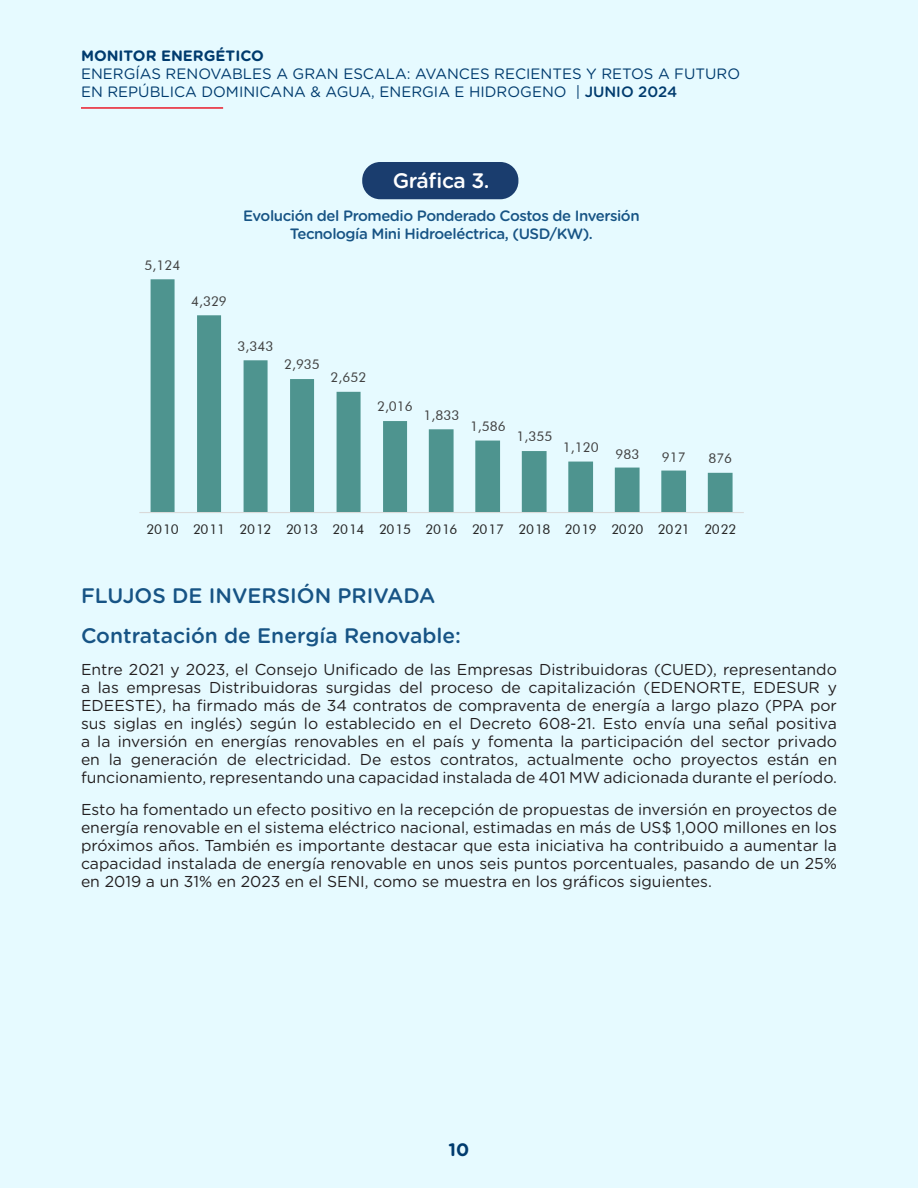
<style>
.page{position:relative;width:918px;height:1188px;background:#e6faff}
.page>*{position:absolute;margin:0;border:0;box-sizing:border-box;transform-origin:0 0}
.t1{font:500 21px/39.6px "Gotham Rounded";color:#175485}
.t2{font:500 21px "Gotham Rounded";letter-spacing:-.02em;color:#fff}
.t3{font:700 18px "Gotham Rounded";color:#003b6e}
.t4{font:15.75px/18px "Gotham Rounded";color:#231f20;text-align:justify}
.t5{font:15px/18px "Gotham Rounded";color:#003b6e}
.t6{font:500 15px/18px "Gotham Rounded";letter-spacing:-.03em;color:#175485;text-align:center}
.t7{font:700 15px "Gotham Rounded";color:#003b6e}
.t8{font:13.5px "Futura BT";color:#404040}
.t9{font:13.5px "Futura BT";letter-spacing:-.035em;color:#262626}
.s1{font-weight:500}
</style>
<div class="page">
<hr style="left:81px;top:107px;width:142px;height:2px;background:#ea1c2b">
<div style="left:362px;top:162px;width:156px;height:37px;background:#1a3d6e;border-radius:18px"></div>
<svg style="left:151px;top:279px;width:582px;height:233px"></svg>
<hr style="left:139px;top:512px;width:605px;height:1px;background:#d9d9d9">
<p class="t7" style="left:81px;top:45px;width:184px">MONITOR ENERGÉTICO</p>
<p class="t5" style="left:81px;top:64px;width:661px">ENERGÍAS RENOVABLES A GRAN ESCALA: AVANCES RECIENTES Y RETOS A FUTURO<br>EN REPÚBLICA DOMINICANA &amp; AGUA, ENERGIA E HIDROGENO | <span class="s1">JUNIO 2024</span></p>
<h1 class="t2" style="left:393px;top:166px;width:98px">Gráfica 3.</h1>
<p class="t8" style="left:145px;top:257px;width:37px">5,124</p>
<p class="t8" style="left:191px;top:293px;width:37px">4,329</p>
<p class="t6" style="left:243px;top:206px;width:398px">Evolución del Promedio Ponderado Costos de Inversión<br>Tecnología Mini Hidroeléctrica, (USD/KW).</p>
<p class="t8" style="left:238px;top:338px;width:37px">3,343</p>
<p class="t8" style="left:284px;top:356px;width:37px">2,935</p>
<p class="t8" style="left:331px;top:369px;width:37px">2,652</p>
<p class="t8" style="left:377px;top:398px;width:37px">2,016</p>
<p class="t8" style="left:424px;top:407px;width:37px">1,833</p>
<p class="t8" style="left:470px;top:418px;width:37px">1,586</p>
<p class="t8" style="left:516px;top:428px;width:37px">1,355</p>
<p class="t8" style="left:563px;top:439px;width:37px">1,120</p>
<p class="t8" style="left:615px;top:446px;width:25px">983</p>
<p class="t8" style="left:662px;top:449px;width:25px">917</p>
<p class="t8" style="left:708px;top:450px;width:25px">876</p>
<p class="t9" style="left:147px;top:521px;width:591px">2010 2011 2012 2013 2014 2015 2016 2017 2018 2019 2020 2021 2022</p>
<h1 class="t1" style="left:81px;top:575px;width:382px">FLUJOS DE INVERSIÓN PRIVADA<br>Contratación de Energía Renovable:</h1>
<p class="t4" style="left:81px;top:660px;width:758px">Entre 2021 y 2023, el Consejo Unificado de las Empresas Distribuidoras (CUED), representando a las empresas Distribuidoras surgidas del proceso de capitalización (EDENORTE, EDESUR y EDEESTE), ha firmado más de 34 contratos de compraventa de energía a largo plazo (PPA por sus siglas en inglés) según lo establecido en el Decreto 608-21. Esto envía una señal positiva a la inversión en energías renovables en el país y fomenta la participación del sector privado en la generación de electricidad. De estos contratos, actualmente ocho proyectos están en funcionamiento, representando una capacidad instalada de 401 MW adicionada durante el período.</p>
<p class="t4" style="left:81px;top:800px;width:758px">Esto ha fomentado un efecto positivo en la recepción de propuestas de inversión en proyectos de energía renovable en el sistema eléctrico nacional, estimadas en más de US$ 1,000 millones en los próximos años. También es importante destacar que esta iniciativa ha contribuido a aumentar la capacidad instalada de energía renovable en unos seis puntos porcentuales, pasando de un 25% en 2019 a un 31% en 2023 en el SENI, como se muestra en los gráficos siguientes.</p>
<p class="t3" style="left:449px;top:1137px;width:22px">10</p>
</div>
